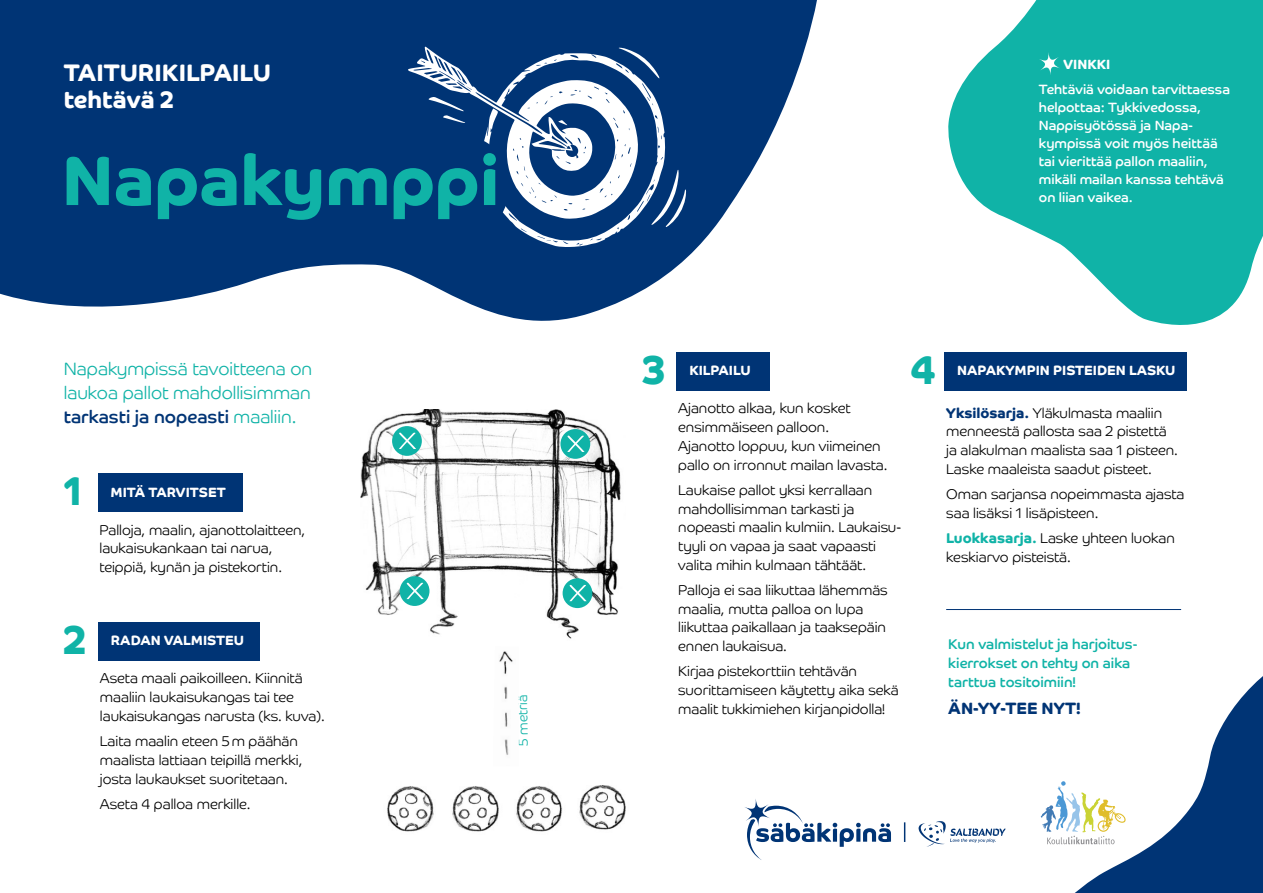
<style>
.page{position:relative;width:1263px;height:893px;background:#fff}
.page>*{position:absolute;margin:0;border:0;box-sizing:border-box;transform-origin:0 0}
.t1{font:700 70.5px "Co Headline";color:#10b3a7}
.t2{font:700 40.5px "Co Headline";color:#10b3a7}
.t3{font:700 24px/27px "Co Headline";color:#fff}
.t4{font:300 18px/24px "Co Headline";color:#10b3a7;text-align:justify}
.t5{font:700 16.5px "Co Headline";color:#003475}
.t6{font:300 14.25px/18.8px "Co Headline";color:#000}
.t7{font:14.25px/18.8px "Co Headline";color:#10b3a7}
.t8{font:13.5px/18px "Co Headline";color:#fff}
.t9{font:700 13.5px "Co Headline";color:#fff}
.t10{font:300 13.5px "Co Headline";color:#10b3a7}
.s1{font-weight:400;color:#003475}
.s2{font-weight:700;color:#003475}
.s3{font-weight:700;color:#10b3a7}
</style>
<div class="page">
<svg style="left:948px;top:0;width:315px;height:325px;fill:#10b3a7"></svg>
<svg style="left:0;top:0;width:817px;height:321px;fill:#003475"></svg>
<svg style="left:407px;top:47px;width:258px;height:200px;fill:#003475"></svg>
<svg style="left:651px;top:170px;width:35px;height:57px"></svg>
<svg style="left:619px;top:47px;width:40px;height:31px"></svg>
<svg style="left:428px;top:96px;width:37px;height:27px"></svg>
<svg style="left:558px;top:120px;width:9px;height:5px"></svg>
<div style="left:566px;top:145px;width:12px;height:12px;background:#003475;border-radius:50%"></div>
<svg style="left:559px;top:140px;width:14px;height:12px"></svg>
<img style="left:361px;top:409px;width:260px;height:230px">
<svg style="left:1039px;top:52px;width:21px;height:23px"></svg>
<img style="left:387px;top:786px;width:47px;height:46px">
<img style="left:579px;top:785px;width:47px;height:45px">
<img style="left:452px;top:786px;width:47px;height:46px">
<img style="left:516px;top:786px;width:46px;height:46px">
<svg style="left:1005px;top:676px;width:258px;height:217px"></svg>
<svg style="left:918px;top:821px;width:87px;height:26px"></svg>
<svg style="left:904px;top:822px;width:1px;height:20px"></svg>
<svg style="left:745px;top:799px;width:146px;height:61px"></svg>
<svg style="left:1041px;top:781px;width:84px;height:63px"></svg>
<div style="left:98px;top:473px;width:144px;height:38px;background:#003475"></div>
<div style="left:98px;top:622px;width:162px;height:38px;background:#003475"></div>
<div style="left:676px;top:352px;width:94px;height:38px;background:#003475"></div>
<div style="left:944px;top:352px;width:243px;height:38px;background:#003475"></div>
<div style="left:400px;top:576px;width:29px;height:30px;background:#10b3a7;border-radius:50%"></div>
<svg style="left:406px;top:583px;width:18px;height:16px"></svg>
<div style="left:426px;top:137px;width:83px;height:98px;background:#003475;border-radius:50%"></div>
<div style="left:392px;top:426px;width:30px;height:30px;background:#10b3a7;border-radius:50%"></div>
<svg style="left:399px;top:433px;width:17px;height:16px"></svg>
<div style="left:560px;top:429px;width:30px;height:30px;background:#10b3a7;border-radius:50%"></div>
<svg style="left:567px;top:436px;width:17px;height:16px"></svg>
<div style="left:563px;top:578px;width:29px;height:30px;background:#10b3a7;border-radius:50%"></div>
<svg style="left:569px;top:585px;width:18px;height:16px"></svg>
<img style="left:499px;top:651px;width:14px;height:104px">
<hr style="left:946px;top:609px;width:235px;height:1px;background:#003475">
<h3 class="t3" style="left:64px;top:60px;width:209px">TAITURIKILPAILU tehtävä 2</h3>
<p class="t9" style="left:1063px;top:57px;width:48px">VINKKI</p>
<p class="t8" style="left:1039px;top:80px;width:193px">Tehtäviä voidaan tarvittaessa helpottaa: Tykkivedossa,<br>Nappisyötössä ja Napa&shy;kympissä voit myös heittää tai vierittää pallon maaliin, mikäli mailan kanssa tehtävä on liian vaikea.</p>
<h1 class="t1" style="left:62px;top:139px;width:439px">Napakymppi</h1>
<p class="t4" style="left:64px;top:356px;width:250px">Napakympissä tavoitteena on laukoa pallot mahdollisimman <span class="s1">tarkasti ja nopeasti</span> maaliin.</p>
<h2 class="t2" style="left:63px;top:467px;width:21px">1</h2>
<p class="t9" style="left:111px;top:484px;width:117px">MITÄ TARVITSET</p>
<p class="t6" style="left:99px;top:520px;width:207px">Palloja, maalin, ajanottolaitteen, laukaisukankaan tai narua, teippiä, kynän ja pistekortin.</p>
<h2 class="t2" style="left:64px;top:616px;width:24px">2</h2>
<p class="t9" style="left:111px;top:633px;width:134px">RADAN VALMISTEU</p>
<p class="t6" style="left:100px;top:669px;width:227px">Aseta maali paikoilleen. Kiinnitä maaliin laukaisukangas tai tee laukaisukangas narusta (ks. kuva).</p>
<p class="t6" style="left:100px;top:732px;width:204px">Laita maalin eteen 5m päähän maalista lattiaan teipillä merkki, josta laukaukset suoritetaan.</p>
<p class="t6" style="left:100px;top:794px;width:152px">Aseta 4 palloa merkille.</p>
<p class="t10" style="left:515px;top:746px;width:53px;rotate:-91deg">5 metriä</p>
<h2 class="t2" style="left:642px;top:346px;width:26px">3</h2>
<p class="t9" style="left:689px;top:363px;width:63px">KILPAILU</p>
<h2 class="t2" style="left:910px;top:346px;width:27px">4</h2>
<p class="t6" style="left:678px;top:399px;width:211px">Ajanotto alkaa, kun kosket ensimmäiseen palloon.<br>Ajanotto loppuu, kun viimeinen pallo on irronnut mailan lavasta.</p>
<p class="t6" style="left:678px;top:480px;width:223px">Laukaise pallot yksi kerrallaan mahdollisimman tarkasti ja nopeasti maalin kulmiin. Laukaisu&shy;tyyli on vapaa ja saat vapaasti valita mihin kulmaan tähtäät.</p>
<p class="t6" style="left:678px;top:581px;width:211px">Palloja ei saa liikuttaa lähemmäs maalia, mutta palloa on lupa liikuttaa paikallaan ja taaksepäin ennen laukaisua.</p>
<p class="t6" style="left:678px;top:662px;width:222px">Kirjaa pistekorttiin tehtävän suorittamiseen käytetty aika sekä maalit tukkimiehen kirjanpidolla!</p>
<p class="t9" style="left:957px;top:363px;width:220px">NAPAKYMPIN PISTEIDEN LASKU</p>
<p class="t6" style="left:946px;top:403px;width:233px"><span class="s2">Yksilösarja.</span> Yläkulmasta maaliin menneestä pallosta saa 2 pistettä ja alakulman maalista saa 1 pisteen.<br>Laske maaleista saadut pisteet.</p>
<p class="t6" style="left:946px;top:485px;width:240px">Oman sarjansa nopeimmasta ajasta saa lisäksi 1 lisäpisteen.</p>
<p class="t6" style="left:946px;top:529px;width:230px"><span class="s3">Luokkasarja.</span> Laske yhteen luokan keskiarvo pisteistä.</p>
<p class="t7" style="left:948px;top:635px;width:191px">Kun valmistelut ja harjoitus&shy;kierrokset on tehty on aika tarttua tositoimiin!</p>
<p class="t5" style="left:948px;top:699px;width:134px">ÄN-YY-TEE NYT!</p>
</div>
